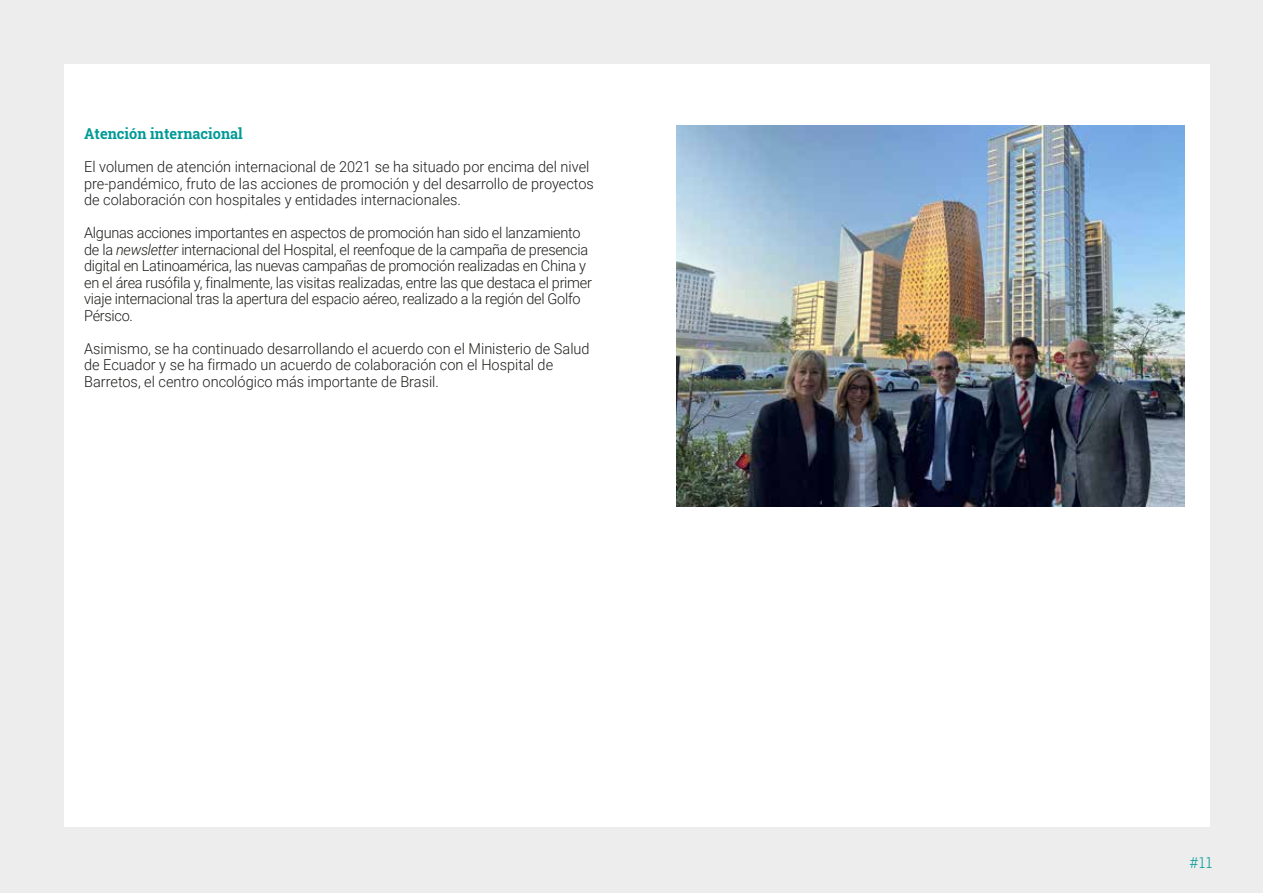
<style>
.page{position:relative;width:1263px;height:893px;background:#ededed}
.page>*{position:absolute;margin:0;border:0;box-sizing:border-box;transform-origin:0 0}
.t1{font:300 15px/16.5px "Roboto";letter-spacing:-.01em;color:#1d1d1b}
.t2{font:700 15px "Roboto Slab";color:#009a96}
.t3{font:300 15px "Roboto Slab";color:#009a96}
.s1{font-style:italic}
</style>
<div class="page">
<div style="left:64px;top:64px;width:1146px;height:762px;background:#fff"></div>
<img style="left:676px;top:126px;width:508px;height:381px">
<p class="t2" style="left:84px;top:123px;width:160px">Atención internacional</p>
<p class="t1" style="left:84px;top:158px;width:511px">El volumen de atención internacional de 2021 se ha situado por encima del nivel pre-pandémico, fruto de las acciones de promoción y del desarrollo de proyectos de colaboración con hospitales y entidades internacionales.</p>
<p class="t1" style="left:84px;top:224px;width:509px">Algunas acciones importantes en aspectos de promoción han sido el lanzamiento de la <span class="s1">newsletter</span> internacional del Hospital, el reenfoque de la campaña de presencia digital en Latinoamérica, las nuevas campañas de promoción realizadas en China y en el área rusófila y, finalmente, las visitas realizadas, entre las que destaca el primer viaje internacional tras la apertura del espacio aéreo, realizado a la región del Golfo Pérsico.</p>
<p class="t1" style="left:84px;top:339px;width:507px">Asimismo, se ha continuado desarrollando el acuerdo con el Ministerio de Salud de Ecuador y se ha firmado un acuerdo de colaboración con el Hospital de<br>Barretos, el centro oncológico más importante de Brasil.</p>
<p class="t3" style="left:1189px;top:853px;width:24px">#11</p>
</div>
